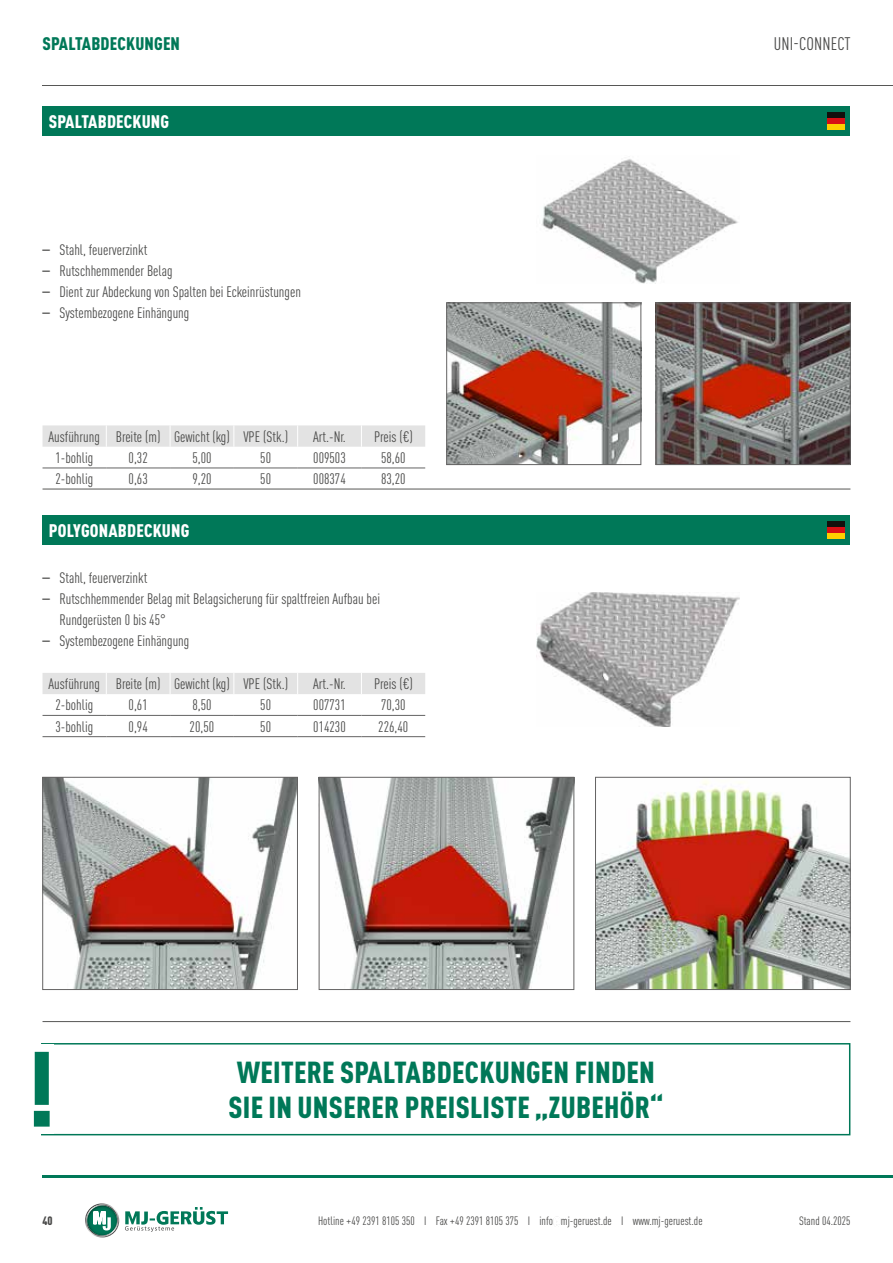
<style>
.page{position:relative;width:893px;height:1263px;background:#fff}
.page>*{position:absolute;margin:0;border:0;box-sizing:border-box;transform-origin:0 0}
.t1{font:900 condensed 30px/34.5px "DIN Pro";letter-spacing:.01em;color:#007858}
.t2{font:900 condensed 18px "DIN Pro";letter-spacing:.01em;color:#fff}
.t3{font:900 condensed 18px "DIN Pro";letter-spacing:.01em;color:#007858}
.t4{font:condensed 18px "DIN Pro";letter-spacing:.01em;color:#4a4a49}
.t5{font:condensed 15px/21px "DIN Pro";color:#4a4a49}
.t6{font:condensed 12px "DIN Pro";color:#4a4a49}
.t7{font:900 condensed 12px "DIN Pro";color:#4a4a49}
.s1{font-family:"Helvetica"}
.s2{font-family:"Univers";font-weight:500}
</style>
<div class="page">
<hr style="left:43px;top:85px;width:850px;height:1px;background:#575756">
<hr style="left:43px;top:1176px;width:850px;height:2px;background:#007858">
<svg style="left:85px;top:1203px;width:34px;height:34px"></svg>
<svg style="left:125px;top:1207px;width:103px;height:25px"></svg>
<div style="left:43px;top:106px;width:807px;height:30px;background:#007858"></div>
<hr style="left:43px;top:489px;width:807px;height:1px;background:#575756">
<img style="left:448px;top:305px;width:191px;height:158px">
<div style="left:446px;top:303px;width:195px;height:162px;border:1px solid #646363"></div>
<img style="left:658px;top:305px;width:190px;height:158px">
<div style="left:656px;top:303px;width:194px;height:162px;border:1px solid #646363"></div>
<div style="left:43px;top:515px;width:807px;height:30px;background:#007858"></div>
<hr style="left:43px;top:1021px;width:807px;height:1px;background:#575756">
<div style="left:43px;top:673px;width:382px;height:21px;background:#e3e3e3"></div>
<hr style="left:43px;top:715px;width:63px;height:1px;background:#646363">
<hr style="left:106px;top:715px;width:64px;height:1px;background:#646363">
<hr style="left:170px;top:715px;width:64px;height:1px;background:#646363">
<hr style="left:234px;top:715px;width:64px;height:1px;background:#646363">
<hr style="left:298px;top:715px;width:63px;height:1px;background:#646363">
<hr style="left:361px;top:715px;width:64px;height:1px;background:#646363">
<hr style="left:43px;top:736px;width:63px;height:1px;background:#646363">
<hr style="left:106px;top:736px;width:64px;height:1px;background:#646363">
<hr style="left:170px;top:736px;width:64px;height:1px;background:#646363">
<hr style="left:234px;top:736px;width:64px;height:1px;background:#646363">
<hr style="left:298px;top:736px;width:63px;height:1px;background:#646363">
<hr style="left:361px;top:736px;width:64px;height:1px;background:#646363">
<img style="left:597px;top:780px;width:251px;height:208px">
<div style="left:595px;top:777px;width:255px;height:213px;border:1px solid #646363"></div>
<img style="left:45px;top:779px;width:251px;height:209px">
<div style="left:43px;top:777px;width:255px;height:213px;border:1px solid #646363"></div>
<img style="left:321px;top:779px;width:251px;height:209px">
<div style="left:319px;top:777px;width:255px;height:213px;border:1px solid #646363"></div>
<img style="left:536px;top:592px;width:203px;height:135px">
<svg style="left:827px;top:522px;width:17px;height:6px"></svg>
<div style="left:827px;top:528px;width:17px;height:11px;background:#d70f15"></div>
<div style="left:827px;top:533px;width:17px;height:6px;background:#fecf00"></div>
<div style="left:43px;top:425px;width:382px;height:22px;background:#e3e3e3"></div>
<hr style="left:43px;top:468px;width:63px;height:1px;background:#646363">
<hr style="left:106px;top:468px;width:64px;height:1px;background:#646363">
<hr style="left:170px;top:468px;width:64px;height:1px;background:#646363">
<hr style="left:234px;top:468px;width:64px;height:1px;background:#646363">
<hr style="left:298px;top:468px;width:63px;height:1px;background:#646363">
<hr style="left:361px;top:468px;width:64px;height:1px;background:#646363">
<img style="left:542px;top:159px;width:196px;height:124px">
<div style="left:827px;top:113px;width:17px;height:17px;background:#12100d"></div>
<div style="left:827px;top:118px;width:17px;height:12px;background:#d70f15"></div>
<div style="left:827px;top:124px;width:17px;height:6px;background:#fecf00"></div>
<div style="left:41px;top:1043px;width:809px;height:92px;border:2px solid #007858"></div>
<div style="left:29px;top:1044px;width:25px;height:90px;background:#fff"></div>
<svg style="left:34px;top:1052px;width:16px;height:74px"></svg>
<p class="t3" style="left:43px;top:30px;width:139px">SPALTABDECKUNGEN</p>
<p class="t4" style="left:774px;top:31px;width:78px">UNI-CONNECT</p>
<p class="t2" style="left:49px;top:108px;width:122px">SPALTABDECKUNG</p>
<p class="t5" style="left:43px;top:238px;width:106px"><span class="s1">–</span> Stahl, feuerverzinkt</p>
<p class="t5" style="left:43px;top:259px;width:131px"><span class="s1">–</span> Rutschhemmender Belag</p>
<p class="t5" style="left:43px;top:280px;width:260px"><span class="s1">–</span> Dient zur Abdeckung von Spalten bei Eckeinrüstungen</p>
<p class="t5" style="left:43px;top:301px;width:148px"><span class="s1">–</span> Systembezogene Einhängung</p>
<p class="t5" style="left:49px;top:425px;width:241px">Ausführung Breite (m) Gewicht (kg) VPE (Stk.)</p>
<p class="t5" style="left:313px;top:425px;width:34px">Art.-Nr.</p>
<p class="t5" style="left:374px;top:425px;width:40px">Preis (€)</p>
<p class="t5" style="left:56px;top:446px;width:39px">1-bohlig</p>
<p class="t5" style="left:129px;top:446px;width:21px">0,32</p>
<p class="t5" style="left:192px;top:446px;width:21px">5,00</p>
<p class="t5" style="left:260px;top:446px;width:12px">50</p>
<p class="t5" style="left:313px;top:446px;width:34px">009503</p>
<p class="t5" style="left:381px;top:446px;width:26px">58,60</p>
<p class="t5" style="left:56px;top:468px;width:39px">2-bohlig</p>
<p class="t5" style="left:129px;top:468px;width:21px">0,63</p>
<p class="t5" style="left:192px;top:468px;width:21px">9,20</p>
<p class="t5" style="left:260px;top:468px;width:12px">50</p>
<p class="t5" style="left:313px;top:468px;width:34px">008374</p>
<p class="t5" style="left:381px;top:468px;width:26px">83,20</p>
<p class="t2" style="left:49px;top:517px;width:142px">POLYGONABDECKUNG</p>
<p class="t5" style="left:43px;top:567px;width:106px"><span class="s1">–</span> Stahl, feuerverzinkt</p>
<p class="t5" style="left:60px;top:588px;width:322px;text-indent:-17px"><span class="s1">–</span> Rutschhemmender Belag mit Belagsicherung für spaltfreien Aufbau bei<br>Rundgerüsten 0 bis 45°</p>
<p class="t5" style="left:43px;top:630px;width:148px"><span class="s1">–</span> Systembezogene Einhängung</p>
<p class="t5" style="left:49px;top:672px;width:241px">Ausführung Breite (m) Gewicht (kg) VPE (Stk.)</p>
<p class="t5" style="left:313px;top:672px;width:34px">Art.-Nr.</p>
<p class="t5" style="left:374px;top:672px;width:40px">Preis (€)</p>
<p class="t5" style="left:56px;top:694px;width:39px">2-bohlig</p>
<p class="t5" style="left:129px;top:694px;width:21px">0,61</p>
<p class="t5" style="left:192px;top:694px;width:21px">8,50</p>
<p class="t5" style="left:260px;top:694px;width:12px">50</p>
<p class="t5" style="left:313px;top:694px;width:34px">007731</p>
<p class="t5" style="left:381px;top:694px;width:26px">70,30</p>
<p class="t5" style="left:56px;top:715px;width:39px">3-bohlig</p>
<p class="t5" style="left:129px;top:715px;width:21px">0,94</p>
<p class="t5" style="left:190px;top:715px;width:26px">20,50</p>
<p class="t5" style="left:260px;top:715px;width:12px">50</p>
<p class="t5" style="left:313px;top:715px;width:34px">014230</p>
<p class="t5" style="left:378px;top:715px;width:31px">226,40</p>
<h1 class="t1" style="left:229px;top:1053px;width:436px">WEITERE SPALTABDECKUNGEN FINDEN<br>SIE IN UNSERER PREISLISTE „ZUBEHÖR“</h1>
<p class="t7" style="left:43px;top:1212px;width:12px">40</p>
<p class="t6" style="left:318px;top:1212px;width:386px">Hotline +49 2391 8105 350 I Fax +49 2391 8105 375 I info<span class="s2">@</span>mj-geruest.de I www.mj-geruest.de</p>
<p class="t6" style="left:799px;top:1212px;width:53px">Stand 04.2025</p>
</div>
